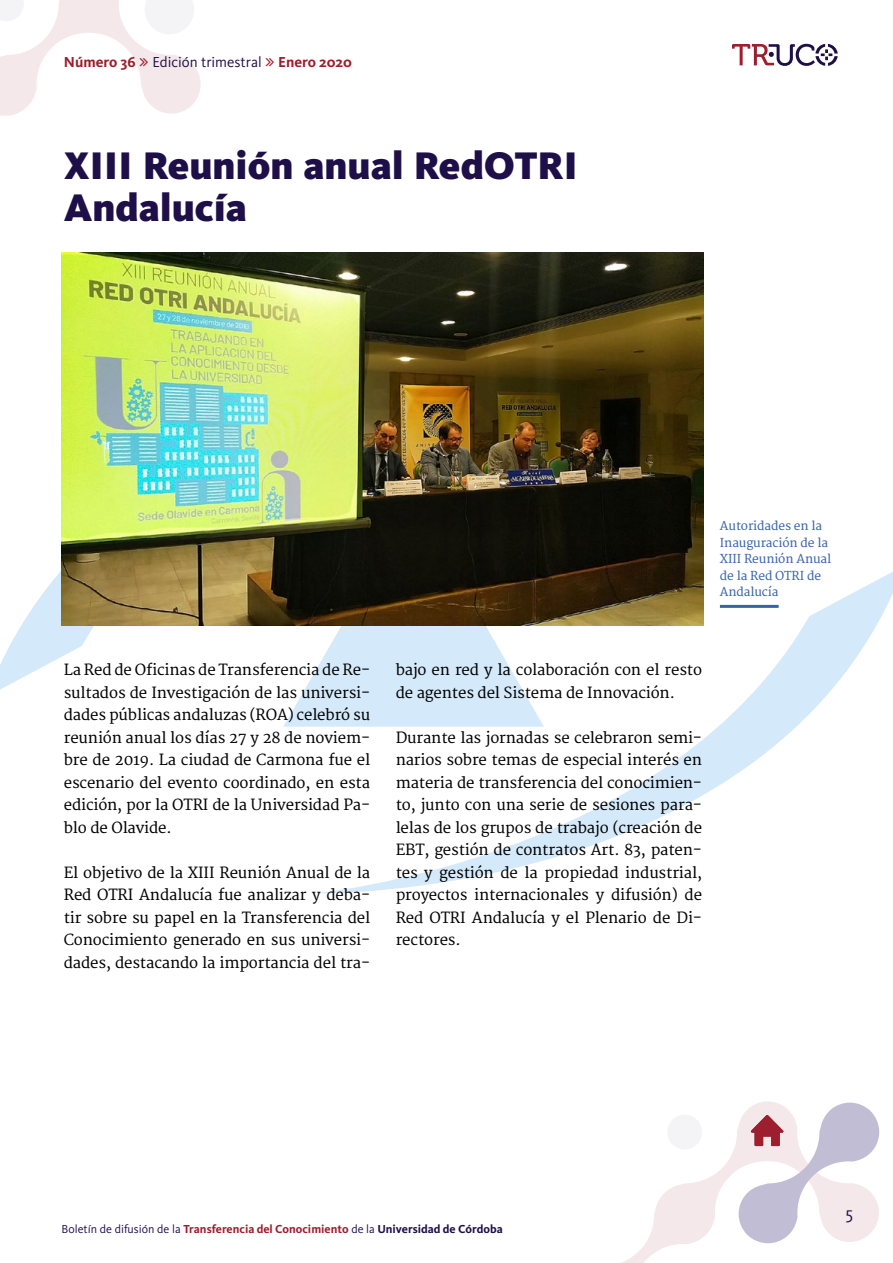
<style>
.page{position:relative;width:893px;height:1263px;background:#fff}
.page>*{position:absolute;margin:0;border:0;box-sizing:border-box;transform-origin:0 0}
.t1{font:900 39.9px/42px "Kievit OT";color:#1e0f49}
.t2{font:18px "Kievit OT";color:#1e0f49}
.t3{font:15px/22.5px "Merriweather";letter-spacing:-.01em;color:#000;text-align:justify}
.t4{font:700 15px "Kievit OT";color:#9d1e2e}
.t5{font:700 12px "Kievit OT";color:#9d1e2e}
.t6{font:12px/16.5px "Merriweather";letter-spacing:-.01em;color:#3863ab}
.s1{font-weight:400;color:#1e0f49}
.s2{color:#1e0f49}
</style>
<div class="page">
<svg style="left:0;top:571px;width:283px;height:119px"></svg>
<svg style="left:316px;top:572px;width:577px;height:322px"></svg>
<svg style="left:283px;top:625px;width:261px;height:102px;fill:#d4e9f9"></svg>
<svg style="left:621px;top:1101px;width:150px;height:162px"></svg>
<svg style="left:732px;top:44px;width:106px;height:22px"></svg>
<img style="left:61px;top:253px;width:643px;height:372px">
<hr style="left:720px;top:605px;width:59px;height:3px;background:#3863ab">
<svg style="left:739px;top:1102px;width:140px;height:141px"></svg>
<svg style="left:0;top:0;width:201px;height:116px"></svg>
<p class="t4" style="left:64px;top:53px;width:289px">Número 36 <span class="s1">Edición trimestral</span> Enero 2020</p>
<h1 class="t1" style="left:64px;top:144px;width:516px">XIII Reunión anual RedOTRI<br>Andalucía</h1>
<p class="t6" style="left:720px;top:518px;width:113px">Autoridades en la<br>Inauguración de la<br>XIII Reunión Anual de la Red OTRI de<br>Andalucía</p>
<p class="t3" style="left:64px;top:659px;width:308px">La Red de Oficinas de Transferencia de Re&shy;sultados de Investigación de las universi&shy;dades públicas andaluzas (ROA) celebró su reunión anual los días 27 y 28 de noviem&shy;bre de 2019. La ciudad de Carmona fue el escenario del evento coordinado, en esta edición, por la OTRI de la Universidad Pa&shy;blo de Olavide.</p>
<p class="t3" style="left:64px;top:862px;width:308px">El objetivo de la XIII Reunión Anual de la Red OTRI Andalucía fue analizar y deba&shy;tir sobre su papel en la Transferencia del Conocimiento generado en sus universi&shy;dades, destacando la importancia del tra-</p>
<p class="t3" style="left:396px;top:659px;width:308px">bajo en red y la colaboración con el resto de agentes del Sistema de Innovación.</p>
<p class="t3" style="left:396px;top:727px;width:308px">Durante las jornadas se celebraron semi&shy;narios sobre temas de especial interés en materia de transferencia del conocimien&shy;to, junto con una serie de sesiones para&shy;lelas de los grupos de trabajo (creación de EBT, gestión de contratos Art. 83, paten&shy;tes y gestión de la propiedad industrial, proyectos internacionales y difusión) de Red OTRI Andalucía y el Plenario de Di&shy;rectores.</p>
<p class="t5" style="left:62px;top:1222px;width:443px"><span class="s1">Boletín de difusión de la</span> Transferencia del Conocimiento <span class="s1">de la</span> <span class="s2">Universidad de Córdoba</span></p>
<p class="t2" style="left:846px;top:1202px;width:9px">5</p>
</div>
